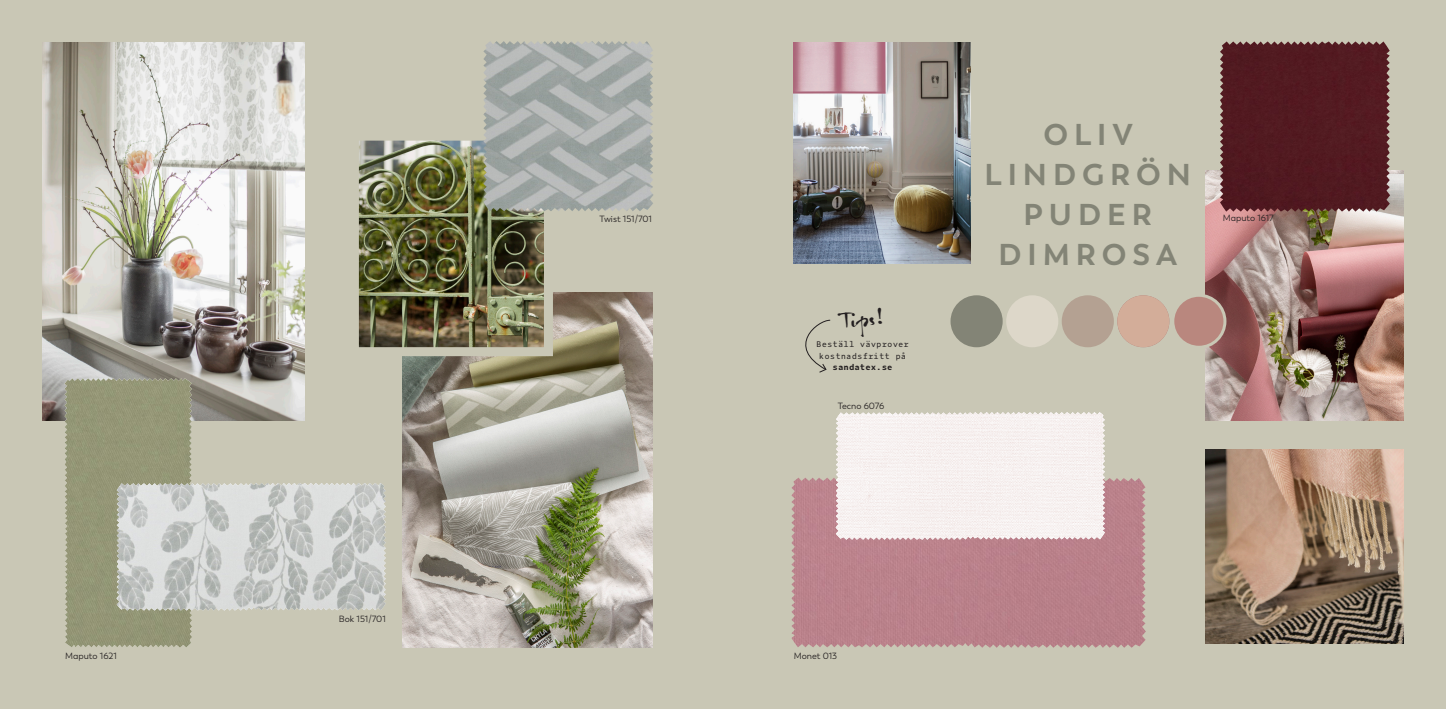
<style>
.page{position:relative;width:1446px;height:709px;background:#c9c7b5}
.page>*{position:absolute;margin:0;border:0;box-sizing:border-box;transform-origin:0 0}
.t1{font:700 30px "Trenda";letter-spacing:.2em;color:#838476}
.t2{font:24.7px "Gizmo";color:#231f20}
.t3{font:9px "Trenda";color:#231f20}
.t4{font:7.8px "Zeitung Mono Pro";color:#231f20}
.t5{font:700 7.8px "Zeitung Mono Pro";color:#231f20}
</style>
<div class="page">
<img style="left:43px;top:43px;width:261px;height:378px">
<img style="left:403px;top:292px;width:249px;height:355px">
<img style="left:1206px;top:171px;width:197px;height:250px">
<img style="left:1205px;top:450px;width:198px;height:193px">
<img style="left:794px;top:43px;width:176px;height:221px">
<img style="left:360px;top:142px;width:183px;height:204px">
<div style="left:350px;top:132px;width:203px;height:224px;border:9px solid #c9c7b5"></div>
<div style="left:950px;top:295px;width:52px;height:52px;background:#838476;border-radius:50%"></div>
<div style="left:1006px;top:295px;width:52px;height:52px;background:#ddd7c9;border-radius:50%"></div>
<div style="left:1061px;top:295px;width:53px;height:52px;background:#b4a192;border-radius:50%"></div>
<div style="left:1117px;top:295px;width:52px;height:52px;background:#d3ad99;border-radius:50%"></div>
<div style="left:1173px;top:295px;width:52px;height:52px;background:#b9877e;border-radius:50%"></div>
<div style="left:1171px;top:294px;width:55px;height:55px;border:3px solid #c9c7b5;border-radius:50%"></div>
<svg style="left:805px;top:320px;width:26px;height:53px"></svg>
<img style="left:483px;top:41px;width:170px;height:170px">
<svg style="left:65px;top:378px;width:273px;height:269px"></svg>
<img style="left:116px;top:483px;width:270px;height:127px">
<div style="left:791px;top:477px;width:355px;height:170px;background:#ba818a"></div>
<img style="left:835px;top:412px;width:270px;height:127px">
<div style="left:1220px;top:41px;width:170px;height:171px;background:#521a21"></div>
<p class="t3" style="left:65px;top:650px;width:53px">Maputo 1621</p>
<p class="t3" style="left:339px;top:613px;width:48px">Bok 151/701</p>
<p class="t3" style="left:599px;top:214px;width:54px">Twist 151/701</p>
<p class="t2" style="left:839px;top:303px;width:45px;rotate:-5deg">Tips!</p>
<p class="t4" style="left:816px;top:338px;width:94px">Beställ vävprover</p>
<p class="t4" style="left:819px;top:349px;width:89px">kostnadsfritt på</p>
<p class="t5" style="left:832px;top:361px;width:62px">sandatex.se</p>
<p class="t3" style="left:838px;top:400px;width:48px">Tecno 6076</p>
<p class="t1" style="left:1043px;top:116px;width:91px">OLIV</p>
<p class="t1" style="left:984px;top:156px;width:208px">LINDGRÖN</p>
<p class="t1" style="left:1023px;top:196px;width:130px">PUDER</p>
<p class="t1" style="left:998px;top:236px;width:180px">DIMROSA</p>
<p class="t3" style="left:1223px;top:213px;width:52px">Maputo 1617</p>
<p class="t3" style="left:794px;top:650px;width:45px">Monet 013</p>
</div>
